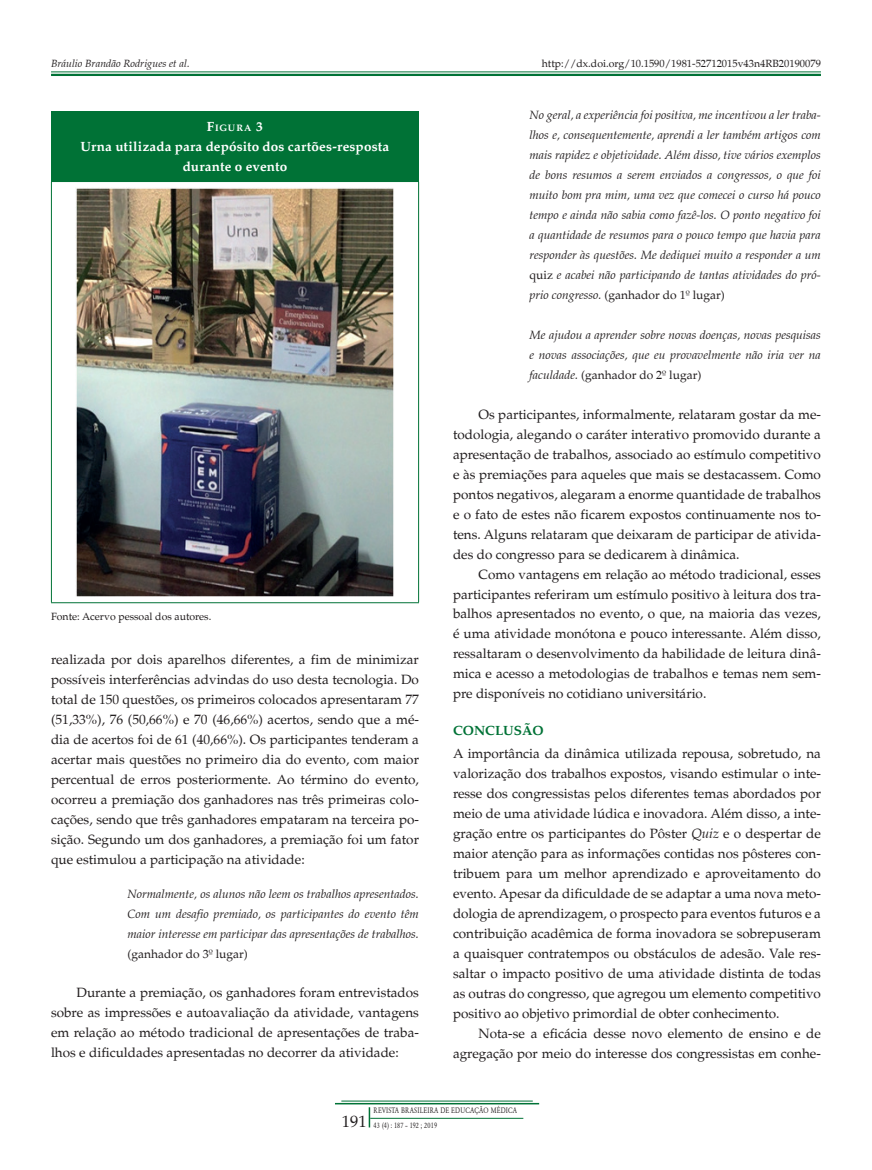
<style>
.page{position:relative;width:872px;height:1170px;background:#fff}
.page>*{position:absolute;margin:0;border:0;box-sizing:border-box;transform-origin:0 0}
.Body_text{font:13.5px/20px "Palton Roman";color:#231f20;text-align:justify}
.Left{font:13.5px/20px "Palton Roman";color:#231f20;text-align:justify}
.ABV{font:13.5px/20px "Palton Roman";color:#231f20;text-align:justify}
.O_White{font:700 13.5px/20px "Palton";letter-spacing:.01em;color:#fff;text-align:center}
.G{font:700 13.5px "Palton";color:#007236}
.ident{font:italic 12px/20px "Palton";color:#231f20;text-align:justify}
.ident_01{font:italic 12px/20px "Palton";color:#231f20;text-align:justify}
.R{font:10.5px "Palton Roman";color:#231f20}
.t1{font:italic 10.5px "Palton";color:#231f20}
.O_White-2{font:700 9.45px "Palton";letter-spacing:.085em;color:#fff}
.t2{font:8.25px/15px "Garamond";letter-spacing:.03em;color:#231f20;scale:.8 1}
.s1{font-size:13.5px}
.s2{font-family:"Palton Roman";font-style:normal}
.s3{font-family:"Palton";font-style:italic}
.s4{font-family:"Palton Roman";font-size:16.5px}
</style>
<div class="page">
<hr style="left:370px;top:1117px;width:153px;height:1px;background:#007236">
<svg style="left:369px;top:1107px;width:1px;height:20px"></svg>
<hr style="left:341px;top:1100px;width:192px;height:1px;background:#007236">
<hr style="left:335px;top:1102px;width:204px;height:2px;background:#007236">
<hr style="left:51px;top:71px;width:770px;height:1px;background:#007236">
<hr style="left:51px;top:74px;width:770px;height:2px;background:#007236">
<div style="left:51px;top:111px;width:367px;height:70px;background:#007236"></div>
<hr style="left:51px;top:181px;width:368px;height:1px;background:#007236">
<hr style="left:51px;top:182px;width:1px;height:420px;background:#007236">
<hr style="left:418px;top:182px;width:1px;height:420px;background:#007236">
<hr style="left:51px;top:602px;width:368px;height:1px;background:#007236">
<img style="left:76px;top:188px;width:318px;height:408px">
<p class="t1" style="left:51px;top:58px;width:140px">Bráulio Brandão Rodrigues et al.</p>
<p class="R" style="left:542px;top:57px;width:281px">http://dx.doi.org/10.1590/1981-52712015v43n4RB20190079</p>
<p class="O_White-2" style="left:207px;top:122px;width:58px"><span class="s1">F</span>IGURA <span class="s1">3</span></p>
<p class="O_White" style="left:81px;top:136px;width:310px">Urna utilizada para depósito dos cartões-resposta durante o evento</p>
<p class="R" style="left:51px;top:610px;width:162px">Fonte: Acervo pessoal dos autores.</p>
<p class="Body_text" style="left:51px;top:649px;width:369px">realizada por dois aparelhos diferentes, a fim de minimizar possíveis interferências advindas do uso desta tecnologia. Do total de 150 questões, os primeiros colocados apresentaram 77 (51,33%), 76 (50,66%) e 70 (46,66%) acertos, sendo que a mé&shy;dia de acertos foi de 61 (40,66%). Os participantes tenderam a acertar mais questões no primeiro dia do evento, com maior percentual de erros posteriormente. Ao término do evento, ocorreu a premiação dos ganhadores nas três primeiras colo&shy;cações, sendo que três ganhadores empataram na terceira po&shy;sição. Segundo um dos ganhadores, a premiação foi um fator que estimulou a participação na atividade:</p>
<p class="ident" style="left:128px;top:883px;width:293px">Normalmente, os alunos não leem os trabalhos apresentados.<br>Com um desafio premiado, os participantes do evento têm maior interesse em participar das apresentações de trabalhos. <span class="s2">(ganhador do 3º lugar)</span></p>
<p class="Body_text" style="left:51px;top:983px;width:369px;text-indent:26px">Durante a premiação, os ganhadores foram entrevistados sobre as impressões e autoavaliação da atividade, vantagens em relação ao método tradicional de apresentações de traba&shy;lhos e dificuldades apresentadas no decorrer da atividade:</p>
<p class="ident" style="left:529px;top:106px;width:293px">No geral, a experiência foi positiva, me incentivou a ler traba&shy;lhos e, consequentemente, aprendi a ler também artigos com mais rapidez e objetividade. Além disso, tive vários exemplos de bons resumos a serem enviados a congressos, o que foi muito bom pra mim, uma vez que comecei o curso há pouco tempo e ainda não sabia como fazê-los. O ponto negativo foi a quantidade de resumos para o pouco tempo que havia para responder às questões. Me dediquei muito a responder a um <span class="s2">quiz</span> e acabei não participando de tantas atividades do pró&shy;prio congresso. <span class="s2">(ganhador do 1º lugar)</span></p>
<p class="ident_01" style="left:529px;top:325px;width:293px">Me ajudou a aprender sobre novas doenças, novas pesquisas e novas associações, que eu provavelmente não iria ver na faculdade. <span class="s2">(ganhador do 2º lugar)</span></p>
<p class="ABV" style="left:453px;top:404px;width:369px;text-indent:26px">Os participantes, informalmente, relataram gostar da me&shy;todologia, alegando o caráter interativo promovido durante a apresentação de trabalhos, associado ao estímulo competitivo e às premiações para aqueles que mais se destacassem. Como pontos negativos, alegaram a enorme quantidade de trabalhos e o fato de estes não ficarem expostos continuamente nos to&shy;tens. Alguns relataram que deixaram de participar de ativida&shy;des do congresso para se dedicarem à dinâmica.</p>
<p class="Body_text" style="left:453px;top:564px;width:369px;text-indent:26px">Como vantagens em relação ao método tradicional, esses participantes referiram um estímulo positivo à leitura dos tra&shy;balhos apresentados no evento, o que, na maioria das vezes, é uma atividade monótona e pouco interessante. Além disso, ressaltaram o desenvolvimento da habilidade de leitura dinâ&shy;mica e acesso a metodologias de trabalhos e temas nem sem&shy;pre disponíveis no cotidiano universitário.</p>
<p class="G" style="left:453px;top:722px;width:92px">CONCLUSÃO</p>
<p class="Left" style="left:453px;top:743px;width:369px">A importância da dinâmica utilizada repousa, sobretudo, na valorização dos trabalhos expostos, visando estimular o inte&shy;resse dos congressistas pelos diferentes temas abordados por meio de uma atividade lúdica e inovadora. Além disso, a inte&shy;gração entre os participantes do Pôster <span class="s3">Quiz</span> e o despertar de maior atenção para as informações contidas nos pôsteres con&shy;tribuem para um melhor aprendizado e aproveitamento do evento. Apesar da dificuldade de se adaptar a uma nova meto&shy;dologia de aprendizagem, o prospecto para eventos futuros e a contribuição acadêmica de forma inovadora se sobrepuseram a quaisquer contratempos ou obstáculos de adesão. Vale res&shy;saltar o impacto positivo de uma atividade distinta de todas as outras do congresso, que agregou um elemento competitivo positivo ao objetivo primordial de obter conhecimento.</p>
<p class="Body_text" style="left:453px;top:1023px;width:369px;text-align:right">Nota-se a eficácia desse novo elemento de ensino e de agregação por meio do interesse dos congressistas em conhe-</p>
<p class="t2" style="left:342px;top:1102px;width:221px;text-indent:32px">REVISTA BRASILEIRA DE EDUCAÇÃO MÉDICA<br><span class="s4">191</span> 43 (4) : 187 – 192 ; 2019</p>
</div>
